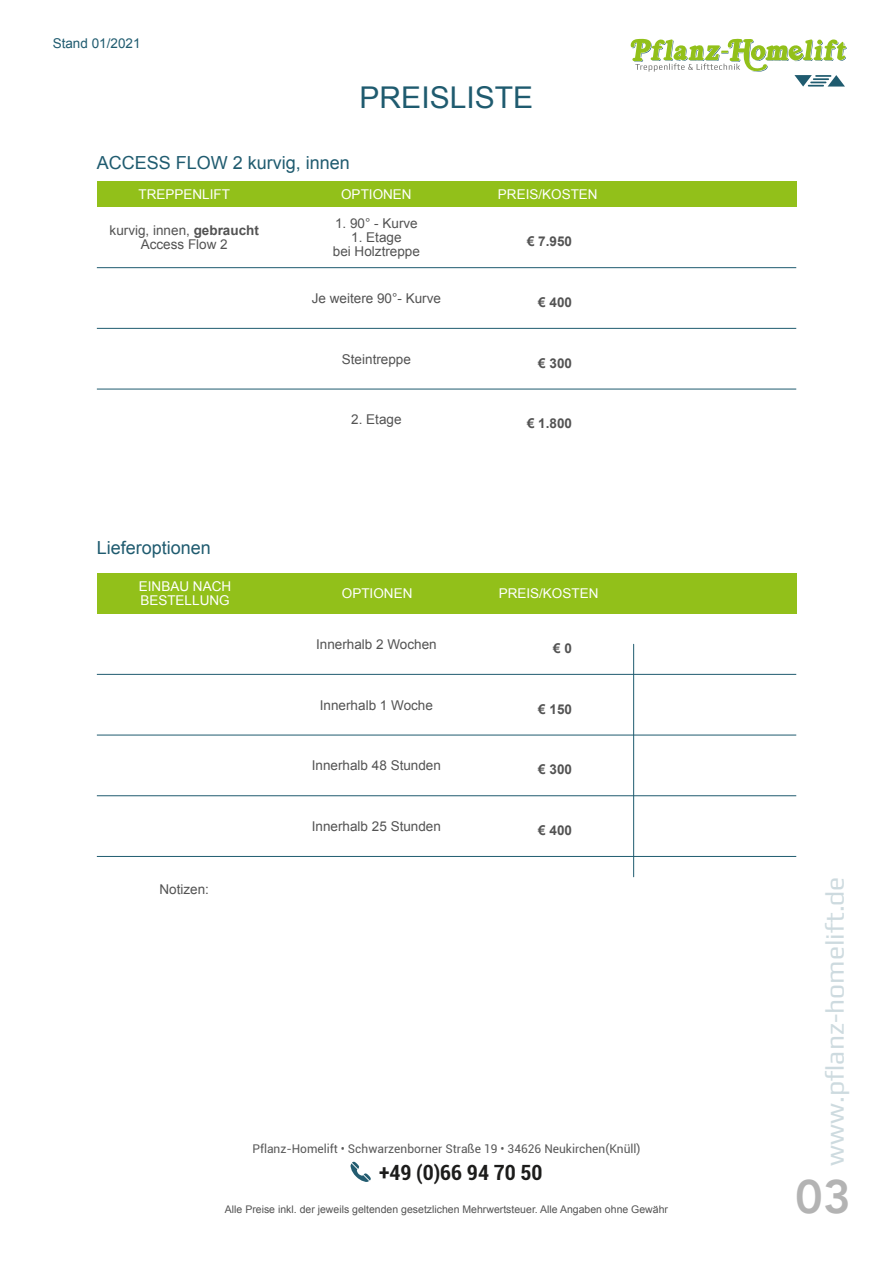
<style>
.page{position:relative;width:893px;height:1263px;background:#fff}
.page>*{position:absolute;margin:0;border:0;box-sizing:border-box;transform-origin:0 0}
.t1{font:800 46.8px "Avenir";color:#b3b3b3}
.t2{font:30px "Arial";color:#1f5b6f}
.t3{font:26.4px "Play";color:rgb(31 91 111/.22)}
.t4{font:700 condensed 21px "Roboto";color:#1c1c1b}
.t5{font:18px "Arial";color:#1f5b6f}
.t6{font:13.5px/14px "Arial";color:#535353;text-align:center}
.t7{font:13.5px/14px "Arial";color:#fff}
.t8{font:700 13.5px "Arial";color:#535353}
.t9{font:13.5px "Arial";color:#1f5b6f}
.t10{font:12px "Roboto";color:#595959}
.t11{font:10.5px "Arial";color:#535353}
.s1{font-weight:700}
</style>
<div class="page">
<div style="left:97px;top:573px;width:699px;height:41px;background:#92c01a"></div>
<hr style="left:97px;top:674px;width:699px;height:1px;background:#1f5b6f">
<hr style="left:97px;top:735px;width:699px;height:1px;background:#1f5b6f">
<hr style="left:97px;top:795px;width:699px;height:1px;background:#1f5b6f">
<hr style="left:97px;top:856px;width:699px;height:1px;background:#1f5b6f">
<svg style="left:630px;top:38px;width:217px;height:49px"></svg>
<hr style="left:633px;top:644px;width:1px;height:233px;background:#1f5b6f">
<svg style="left:350px;top:1161px;width:21px;height:21px"></svg>
<div style="left:97px;top:181px;width:699px;height:26px;background:#92c01a"></div>
<hr style="left:97px;top:267px;width:699px;height:1px;background:#1f5b6f">
<hr style="left:97px;top:328px;width:699px;height:1px;background:#1f5b6f">
<hr style="left:97px;top:389px;width:699px;height:1px;background:#1f5b6f">
<p class="t9" style="left:53px;top:38px;width:89px">Stand 01/2021</p>
<h2 class="t2" style="left:360px;top:86px;width:175px">PREISLISTE</h2>
<h3 class="t5" style="left:97px;top:156px;width:255px">ACCESS FLOW 2 kurvig, innen</h3>
<p class="t7" style="left:139px;top:189px;width:93px">TREPPENLIFT</p>
<p class="t7" style="left:341px;top:189px;width:72px">OPTIONEN</p>
<p class="t7" style="left:498px;top:189px;width:101px">PREIS/KOSTEN</p>
<p class="t6" style="left:110px;top:225px;width:151px">kurvig, innen, <span class="s1">gebraucht<br></span>Access Flow 2</p>
<p class="t6" style="left:335px;top:218px;width:84px">1. 90° - Kurve</p>
<p class="t6" style="left:333px;top:232px;width:89px">1. Etage<br>bei Holztreppe</p>
<p class="t8" style="left:527px;top:237px;width:47px">€ 7.950</p>
<p class="t6" style="left:312px;top:292px;width:131px">Je weitere 90°- Kurve</p>
<p class="t8" style="left:538px;top:297px;width:35px">€ 400</p>
<p class="t6" style="left:342px;top:353px;width:71px">Steintreppe</p>
<p class="t8" style="left:538px;top:358px;width:35px">€ 300</p>
<p class="t6" style="left:351px;top:414px;width:52px">2. Etage</p>
<p class="t8" style="left:527px;top:419px;width:47px">€ 1.800</p>
<h3 class="t5" style="left:97px;top:540px;width:116px">Lieferoptionen</h3>
<p class="t7" style="left:139px;top:581px;width:94px">EINBAU NACH<br>BESTELLUNG</p>
<p class="t7" style="left:342px;top:588px;width:72px">OPTIONEN</p>
<p class="t7" style="left:499px;top:588px;width:101px">PREIS/KOSTEN</p>
<p class="t6" style="left:316px;top:638px;width:122px">Innerhalb 2 Wochen</p>
<p class="t8" style="left:553px;top:643px;width:20px">€ 0</p>
<p class="t6" style="left:320px;top:699px;width:115px">Innerhalb 1 Woche</p>
<p class="t8" style="left:538px;top:704px;width:35px">€ 150</p>
<p class="t6" style="left:312px;top:760px;width:131px">Innerhalb 48 Stunden</p>
<p class="t8" style="left:538px;top:765px;width:35px">€ 300</p>
<p class="t6" style="left:160px;top:884px;width:51px">Notizen:</p>
<p class="t6" style="left:312px;top:820px;width:131px">Innerhalb 25 Stunden</p>
<p class="t8" style="left:538px;top:825px;width:35px">€ 400</p>
<p class="t10" style="left:252px;top:1144px;width:390px">Pflanz-Homelift • Schwarzenborner Straße 19 • 34626 Neukirchen(Knüll)</p>
<h3 class="t4" style="left:379px;top:1164px;width:165px">+49 (0)66 94 70 50</h3>
<p class="t11" style="left:225px;top:1205px;width:445px">Alle Preise inkl. der jeweils geltenden gesetzlichen Mehrwertsteuer. Alle Angaben ohne Gewähr</p>
<h3 class="t3" style="left:819px;top:1166px;width:291px;rotate:-90deg">www.pflanz-homelift.de</h3>
<h1 class="t1" style="left:795px;top:1166px;width:57px">03</h1>
</div>
